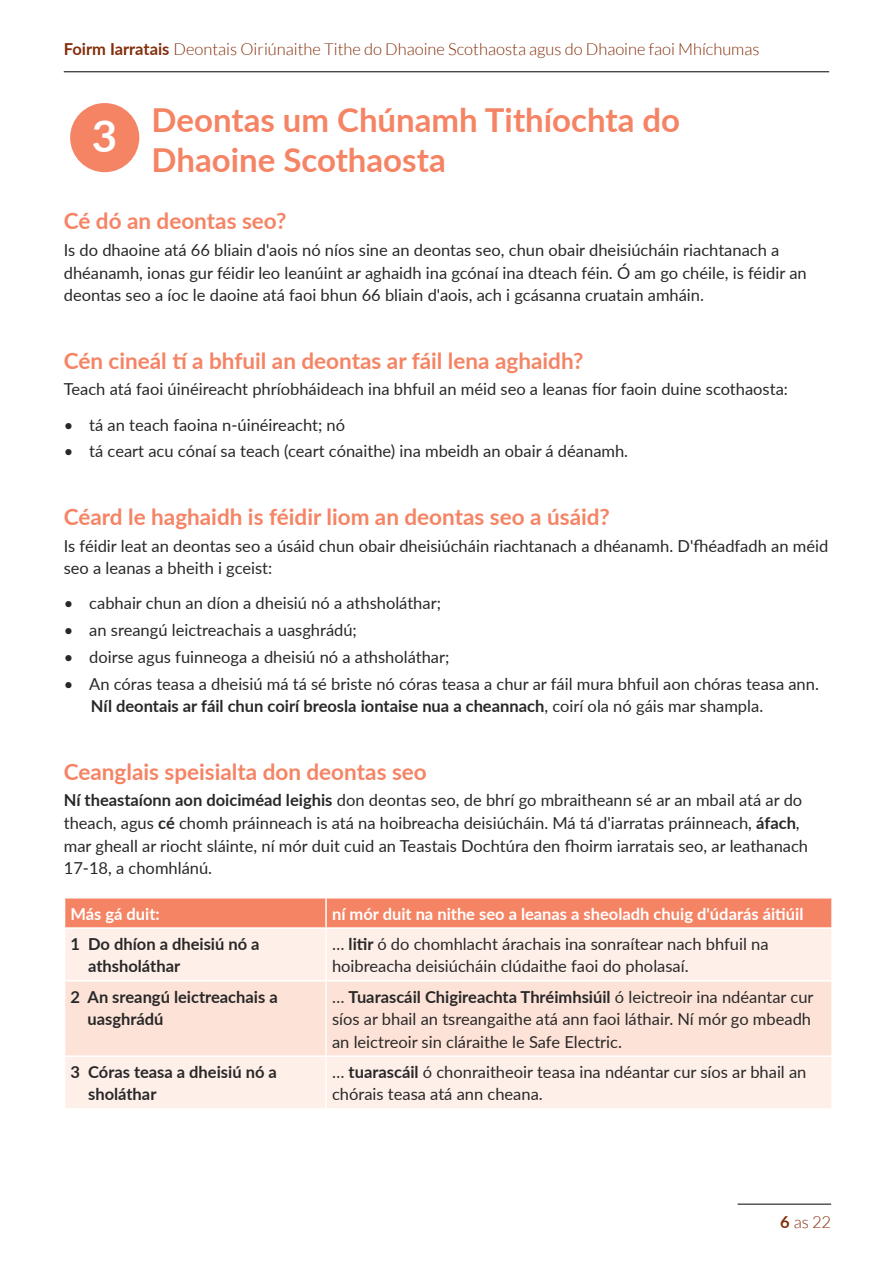
<style>
.page{position:relative;width:893px;height:1263px;background:#fff}
.page>*{position:absolute;margin:0;border:0;box-sizing:border-box;transform-origin:0 0}
.HA_Street_Body{font:700 43.8px "Lato";color:#fff}
.HA_Street_Body-2{font:700 33px/40.5px "Lato";color:#f58465}
.HA_Street_H2{font:700 22.5px "Lato";color:#f58465}
.HA_Street_Body-3{font:16.5px/22.5px "Lato";color:#292829}
.HA_Street_Body-4{font:700 16.5px/22.5px "Lato";color:#292829}
.t1{font:300 16.5px "Lato";color:#832e0a}
.HA_Street_Body-5{font:700 16.5px "Lato";color:#fff}
.s1{font-weight:700}
</style>
<div class="page">
<hr style="left:64px;top:71px;width:765px;height:1px;background:#000">
<hr style="left:738px;top:1204px;width:93px;height:1px;background:#000">
<div style="left:65px;top:929px;width:766px;height:179px;background:#feefe8"></div>
<div style="left:65px;top:981px;width:766px;height:74px;background:#fde3d7"></div>
<div style="left:64px;top:898px;width:767px;height:29px;background:#f58465"></div>
<hr style="left:325px;top:898px;width:2px;height:29px;background:#fff">
<hr style="left:325px;top:929px;width:2px;height:51px;background:#fff">
<hr style="left:64px;top:980px;width:262px;height:1px;background:#fff">
<hr style="left:326px;top:980px;width:507px;height:1px;background:#fff">
<hr style="left:325px;top:981px;width:2px;height:74px;background:#fff">
<hr style="left:64px;top:1055px;width:262px;height:2px;background:#fff">
<hr style="left:326px;top:1055px;width:507px;height:2px;background:#fff">
<hr style="left:325px;top:1057px;width:2px;height:51px;background:#fff">
<div style="left:70px;top:103px;width:69px;height:69px;background:#f58465;border-radius:50%"></div>
<p class="t1" style="left:64px;top:40px;width:697px"><span class="s1">Foirm Iarratais</span> Deontais Oiriúnaithe Tithe do Dhaoine Scothaosta agus do Dhaoine faoi Mhíchumas</p>
<p class="HA_Street_Body" style="left:92px;top:104px;width:27px">3</p>
<p class="HA_Street_Body-2" style="left:152px;top:98px;width:530px">Deontas um Chúnamh Tithíochta do<br>Dhaoine Scothaosta</p>
<h2 class="HA_Street_H2" style="left:64px;top:205px;width:224px">Cé dó an deontas seo?</h2>
<p class="HA_Street_Body-3" style="left:64px;top:238px;width:744px">Is do dhaoine atá 66 bliain d'aois nó níos sine an deontas seo, chun obair dheisiúcháin riachtanach a dhéanamh, ionas gur féidir leo leanúint ar aghaidh ina gcónaí ina dteach féin. Ó am go chéile, is féidir an deontas seo a íoc le daoine atá faoi bhun 66 bliain d'aois, ach i gcásanna cruatain amháin.</p>
<h2 class="HA_Street_H2" style="left:64px;top:344px;width:521px">Cén cineál tí a bhfuil an deontas ar fáil lena aghaidh?</h2>
<p class="HA_Street_Body-3" style="left:64px;top:377px;width:726px">Teach atá faoi úinéireacht phríobháideach ina bhfuil an méid seo a leanas fíor faoin duine scothaosta:</p>
<p class="HA_Street_Body-3" style="left:64px;top:413px;width:283px">• tá an teach faoina n-úinéireacht; nó</p>
<p class="HA_Street_Body-3" style="left:64px;top:439px;width:566px">• tá ceart acu cónaí sa teach (ceart cónaithe) ina mbeidh an obair á déanamh.</p>
<h2 class="HA_Street_H2" style="left:64px;top:500px;width:548px">Céard le haghaidh is féidir liom an deontas seo a úsáid?</h2>
<p class="HA_Street_Body-3" style="left:64px;top:534px;width:766px">Is féidir leat an deontas seo a úsáid chun obair dheisiúcháin riachtanach a dhéanamh. D'fhéadfadh an méid seo a leanas a bheith i gceist:</p>
<p class="HA_Street_Body-3" style="left:64px;top:591px;width:379px">• cabhair chun an díon a dheisiú nó a athsholáthar;</p>
<p class="HA_Street_Body-3" style="left:64px;top:618px;width:295px">• an sreangú leictreachais a uasghrádú;</p>
<p class="HA_Street_Body-3" style="left:64px;top:645px;width:387px">• doirse agus fuinneoga a dheisiú nó a athsholáthar;</p>
<p class="HA_Street_Body-3" style="left:91px;top:672px;width:730px;text-indent:-27px">• An córas teasa a dheisiú má tá sé briste nó córas teasa a chur ar fáil mura bhfuil aon chóras teasa ann.<br><span class="s1">Níl deontais ar fáil chun coirí breosla iontaise nua a cheannach</span>, coirí ola nó gáis mar shampla.</p>
<h2 class="HA_Street_H2" style="left:64px;top:755px;width:365px">Ceanglais speisialta don deontas seo</h2>
<p class="HA_Street_Body-3" style="left:64px;top:788px;width:746px"><span class="s1">Ní theastaíonn aon doiciméad leighis</span> don deontas seo, de bhrí go mbraitheann sé ar an mbail atá ar do theach, agus <span class="s1">cé</span> chomh práinneach is atá na hoibreacha deisiúcháin. Má tá d'iarratas práinneach, <span class="s1">áfach</span>, mar gheall ar riocht sláinte, ní mór duit cuid an Teastais Dochtúra den fhoirm iarratais seo, ar leathanach 17-18, a chomhlánú.</p>
<p class="HA_Street_Body-5" style="left:71px;top:901px;width:91px">Más gá duit:</p>
<p class="HA_Street_Body-5" style="left:332px;top:901px;width:473px">ní mór duit na nithe seo a leanas a sheoladh chuig d'údarás áitiúil</p>
<p class="HA_Street_Body-4" style="left:88px;top:932px;width:173px;text-indent:-18px">1 Do dhíon a dheisiú nó a athsholáthar</p>
<p class="HA_Street_Body-3" style="left:332px;top:932px;width:438px">… <span class="s1">litir</span> ó do chomhlacht árachais ina sonraítear nach bhfuil na hoibreacha deisiúcháin clúdaithe faoi do pholasaí.</p>
<p class="HA_Street_Body-4" style="left:88px;top:985px;width:192px;text-indent:-17px">2 An sreangú leictreachais a uasghrádú</p>
<p class="HA_Street_Body-3" style="left:332px;top:985px;width:483px">… <span class="s1">Tuarascáil Chigireachta Thréimhsiúil</span> ó leictreoir ina ndéantar cur síos ar bhail an tsreangaithe atá ann faoi láthair. Ní mór go mbeadh an leictreoir sin cláraithe le Safe Electric.</p>
<p class="HA_Street_Body-4" style="left:88px;top:1060px;width:190px;text-indent:-18px">3 Córas teasa a dheisiú nó a sholáthar</p>
<p class="HA_Street_Body-3" style="left:332px;top:1060px;width:476px">… <span class="s1">tuarascáil</span> ó chonraitheoir teasa ina ndéantar cur síos ar bhail an chórais teasa atá ann cheana.</p>
<p class="t1" style="left:780px;top:1213px;width:53px"><span class="s1">6</span> as 22</p>
</div>
